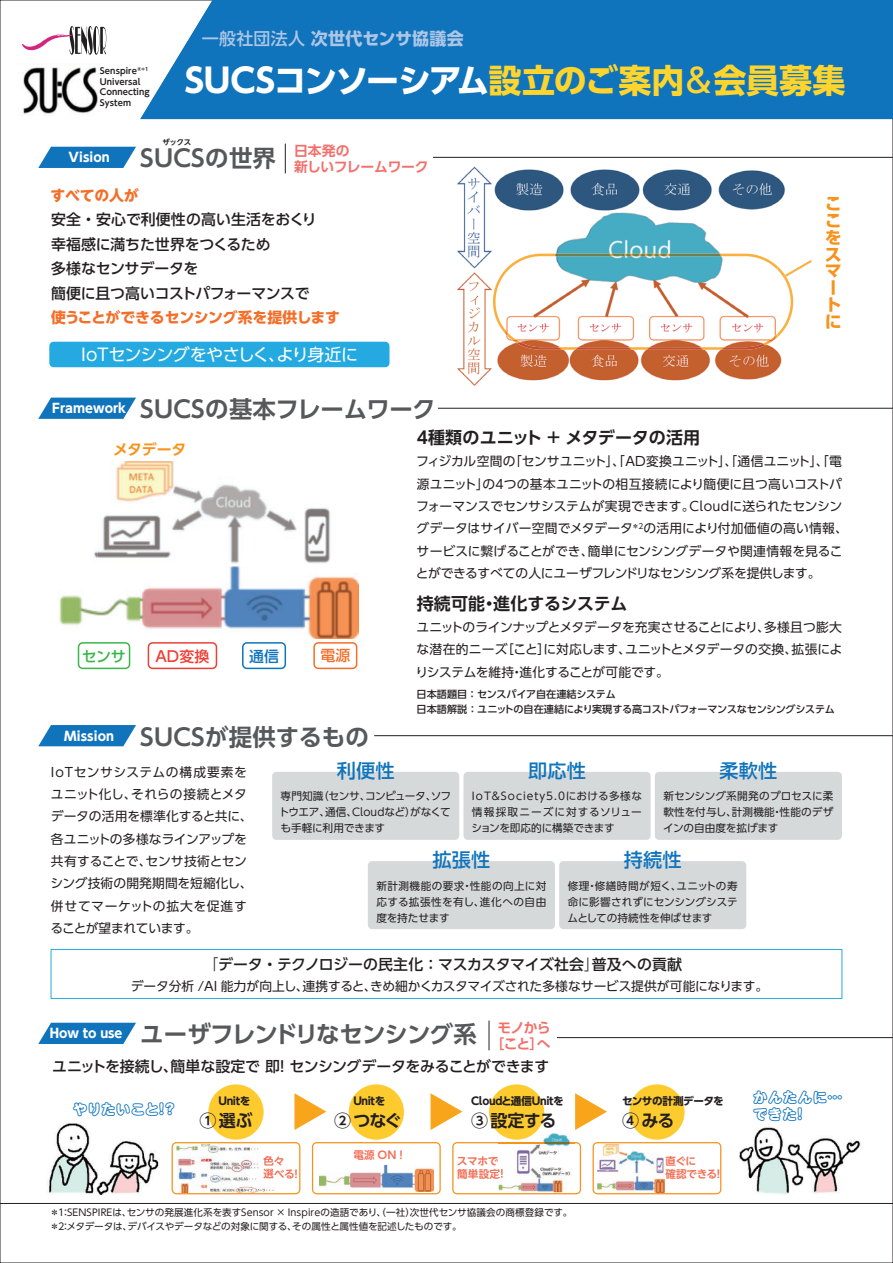
<style>
.page{position:relative;width:893px;height:1263px;background:#fff}
.page>*{position:absolute;margin:0;border:0;box-sizing:border-box;transform-origin:0 0}
.t1{font:700 33px "UD Shin Go Pro";letter-spacing:-.02em;color:#fff}
.t2{font:700 23.4px "UD Shin Go Pro De";letter-spacing:.005em;color:#57585a}
.t3{font:700 23.4px "UD Shin Go Pro De";letter-spacing:-.035em;color:#57585a}
.t4{font:500 19.2px "UD Shin Go Pro";letter-spacing:.01em;color:#1074bc}
.t5{font:700 16.95px "UD Shin Go Pro De";letter-spacing:-.01em;color:#231f20}
.t6{font:16.95px "UD Shin Go Pro";letter-spacing:-.035em;color:#fff}
.t7{font:700 16.95px "UD Shin Go Pro";letter-spacing:.005em;color:#adc6e6}
.t8{font:700 16.95px/16.8px "UD Shin Go Pro";color:#f7931d}
.t9{font:500 14.85px/24.5px "UD Shin Go Pro";letter-spacing:-.015em;color:#231f20}
.t10{font:500 14.85px "UD Shin Go Pro";letter-spacing:.01em;color:#231f20}
.t11{font:700 14.85px "UD Shin Go Pro";letter-spacing:-.02em;color:#f36e28}
.t12{font:14.85px "Shin M Go Min Futoline";letter-spacing:-.01em;color:#1074bc}
.t13{font:700 14.85px "UD Shin Go NT Pro";letter-spacing:-.015em;color:#f36e28}
.t14{font:700 14.85px "UD Shin Go Pro De";letter-spacing:-.02em;color:#f7931d}
.t15{font:500 14.85px "UD Shin Go Pro";color:#ee3e35}
.t16{font:500 14.85px "UD Shin Go Pro";color:#3ab54a}
.t17{font:500 14.85px "UD Shin Go Pro";color:#1074bc}
.t18{font:500 14.85px "UD Shin Go Pro";color:#f36e28}
.t19{font:700 13.8px/15.9px "UD Shin Go Pro De";letter-spacing:-.025em;color:#f2706c;text-align:center}
.t20{font:12.75px/22.4px "UD Shin Go Pro";letter-spacing:-.005em;color:#231f20}
.t21{font:700 12.75px "UD Shin Go Pro";letter-spacing:.01em;color:#fff}
.t22{font:10.65px/15.9px "UD Shin Go Pro";letter-spacing:.01em;color:#231f20;text-align:justify}
.t23{font:700 10.65px "UD Shin Go Pro";letter-spacing:-.035em;color:#231f20}
.t24{font:700 10.65px/12.8px "UD Shin M Go Pro De";letter-spacing:-.015em;color:#f27057}
.t25{font:700 10.65px "UD Shin Go Pro";letter-spacing:-.055em;color:#231f20}
.t26{font:700 10.65px/12.8px "UD Shin M Go Pro De";letter-spacing:-.045em;color:#f27057}
.t27{font:500 10.05px/14.9px "UD Shin Go Pro";letter-spacing:-.025em;color:#231f20}
.t28{font:9.6px/13.8px "UD Shin Go Pro";letter-spacing:.01em;color:#231f20}
.t29{font:700 8.55px/10.6px "UD Shin Go Pro De";letter-spacing:.01em;color:#231f20}
.t30{font:700 7.5px "UD Shin Go NT Pro De";color:#231f20}
.s1{font-weight:500}
.s2{color:#ffd42c}
.s3{font-weight:500;color:#ffd42c}
.s4{font-weight:300}
</style>
<div class="page">
<img style="left:48px;top:1123px;width:111px;height:71px">
<img style="left:739px;top:1127px;width:122px;height:67px">
<img style="left:457px;top:166px;width:328px;height:220px">
<img style="left:97px;top:461px;width:234px;height:103px">
<img style="left:59px;top:566px;width:300px;height:73px">
<div style="left:148px;top:642px;width:69px;height:27px;border:2px solid #ee3e35;border-radius:4px"></div>
<div style="left:242px;top:642px;width:44px;height:27px;border:2px solid #1074bc;border-radius:4px"></div>
<div style="left:313px;top:642px;width:44px;height:27px;border:2px solid #f36e28;border-radius:4px"></div>
<div style="left:78px;top:642px;width:52px;height:27px;border:2px solid #3ab54a;border-radius:4px"></div>
<img style="left:501px;top:1133px;width:72px;height:9px">
<svg style="left:172px;top:1142px;width:128px;height:52px"></svg>
<svg style="left:312px;top:1142px;width:129px;height:52px"></svg>
<svg style="left:593px;top:1142px;width:128px;height:52px"></svg>
<div style="left:49px;top:342px;width:340px;height:25px;background:#24aae1;border-radius:4px"></div>
<svg style="left:294px;top:1093px;width:32px;height:37px"></svg>
<svg style="left:431px;top:1093px;width:31px;height:37px"></svg>
<svg style="left:575px;top:1093px;width:32px;height:37px"></svg>
<div style="left:208px;top:1084px;width:56px;height:56px;background:#fecb2f;border-radius:50%"></div>
<div style="left:349px;top:1084px;width:55px;height:56px;background:#fecb2f;border-radius:50%"></div>
<div style="left:489px;top:1084px;width:55px;height:56px;background:#fecb2f;border-radius:50%"></div>
<div style="left:629px;top:1084px;width:56px;height:56px;background:#fecb2f;border-radius:50%"></div>
<div style="left:655px;top:772px;width:187px;height:68px;background:#d6d9da;border-radius:4px"></div>
<div style="left:463px;top:772px;width:188px;height:68px;background:#d6d9da;border-radius:4px"></div>
<div style="left:559px;top:861px;width:187px;height:68px;background:#d6d9da;border-radius:4px"></div>
<div style="left:368px;top:861px;width:187px;height:68px;background:#d6d9da;border-radius:4px"></div>
<div style="left:272px;top:772px;width:187px;height:68px;background:#d6d9da;border-radius:4px"></div>
<div style="left:51px;top:949px;width:791px;height:50px;border:1px solid #24aae1"></div>
<div style="left:140px;top:0;width:753px;height:119px;background:#1074bc"></div>
<img style="left:22px;top:67px;width:76px;height:48px">
<svg style="left:22px;top:26px;width:84px;height:29px"></svg>
<svg style="left:38px;top:147px;width:98px;height:21px;background:#2f86c4"></svg>
<svg style="left:38px;top:398px;width:98px;height:21px;background:#3087c5"></svg>
<svg style="left:38px;top:725px;width:98px;height:21px;background:#3086c4"></svg>
<svg style="left:38px;top:1023px;width:98px;height:21px;background:#2f86c4"></svg>
<hr style="left:374px;top:735px;width:519px;height:1px;background:#231f20">
<hr style="left:438px;top:408px;width:455px;height:1px;background:#231f20">
<hr style="left:433px;top:157px;width:460px;height:1px;background:#231f20">
<hr style="left:557px;top:1037px;width:336px;height:1px;background:#231f20">
<hr style="left:0;top:1203px;width:893px;height:1px;background:#231f20">
<img style="left:263px;top:1156px;width:14px;height:9px">
<img style="left:263px;top:1169px;width:14px;height:9px">
<svg style="left:452px;top:1142px;width:129px;height:52px"></svg>
<div style="left:778px;top:248px;width:20px;height:97px;background:#fff"></div>
<img style="left:493px;top:254px;width:285px;height:96px">
<svg style="left:778px;top:260px;width:34px;height:77px"></svg>
<svg style="left:285px;top:144px;width:1px;height:29px"></svg>
<hr style="left:489px;top:1020px;width:1px;height:30px;background:#231f20">
<p class="t29" style="left:100px;top:65px;width:51px">Senspire<sup>®＊1<br></sup>Universal<br>Connecting<br>System</p>
<h3 class="t7" style="left:202px;top:25px;width:264px"><span class="s1">一般社団法人</span> 次世代センサ協議会</h3>
<h1 class="t1" style="left:185px;top:54px;width:662px">SUCSコンソーシアム<span class="s2">設立のご案内</span><span class="s3">&amp;</span><span class="s2">会員募集</span></h1>
<p class="t30" style="left:162px;top:136px;width:30px">ザックス</p>
<p class="t21" style="left:69px;top:147px;width:43px">Vision</p>
<h2 class="t2" style="left:140px;top:140px;width:137px">SUCSの世界</h2>
<p class="t19" style="left:294px;top:142px;width:136px;text-align:left">日本発の<br>新しいフレームワーク</p>
<p class="t13" style="left:51px;top:183px;width:90px">すべての人が</p>
<p class="t9" style="left:51px;top:207px;width:267px">安全・安心で利便性の高い生活をおくり幸福感に満ちた世界をつくるため<br>多様なセンサデータを<br>簡便に且つ高いコストパフォーマンスで</p>
<p class="t11" style="left:51px;top:305px;width:290px">使うことができるセンシング系を提供します</p>
<h3 class="t6" style="left:81px;top:341px;width:279px">IoTセンシングをやさしく、より身近に</h3>
<h3 class="t8" style="left:825px;top:194px;width:18px">ここをスマートに</h3>
<h2 class="t2" style="left:52px;top:390px;width:385px"><sup>Framework</sup> SUCSの基本フレームワーク</h2>
<h3 class="t5" style="left:417px;top:424px;width:285px">4種類のユニット ＋ メタデータの活用</h3>
<p class="t20" style="left:416px;top:450px;width:434px">フィジカル空間の「センサユニット」、「AD変換ユニット」、「通信ユニット」、「電源ユニット」の４つの基本ユニットの相互接続により簡便に且つ高いコストパフォーマンスでセンサシステムが実現できます。Cloudに送られたセンシングデータはサイバー空間でメタデータ<sup>＊2</sup>の活用により付加価値の高い情報、サービスに繋げることができ、簡単にセンシングデータや関連情報を見ることができるすべての人にユーザフレンドリなセンシング系を提供します。</p>
<h3 class="t5" style="left:417px;top:590px;width:212px">持続可能・進化するシステム</h3>
<p class="t20" style="left:416px;top:616px;width:428px;text-align:justify">ユニットのラインナップとメタデータを充実させることにより、多様且つ膨大な潜在的ニーズ［こと］に対応します、ユニットとメタデータの交換、拡張によりシステムを維持・進化することが可能です。</p>
<p class="t14" style="left:113px;top:437px;width:75px">メタデータ</p>
<p class="t15" style="left:155px;top:644px;width:55px">AD変換</p>
<p class="t17" style="left:249px;top:644px;width:31px">通信</p>
<p class="t18" style="left:320px;top:644px;width:31px">電源</p>
<p class="t16" style="left:82px;top:644px;width:45px">センサ</p>
<h2 class="t2" style="left:64px;top:718px;width:306px"><sup>Mission</sup> SUCSが提供するもの</h2>
<p class="t27" style="left:417px;top:687px;width:420px">日本語題目 ： センスパイア自在連結システム　　<br>日本語解説 ：ユニットの自在連結により実現する高コストパフォーマンスなセンシングシステム</p>
<p class="t20" style="left:51px;top:760px;width:204px">IoTセンサシステムの構成要素をユニット化し、それらの接続とメタデータの活用を標準化すると共に、各ユニットの多様なラインアップを共有することで、センサ技術とセンシング技術の開発期間を短縮化し、併せてマーケットの拡大を促進することが望まれています。</p>
<h3 class="t4" style="left:337px;top:755px;width:59px">利便性</h3>
<h3 class="t4" style="left:528px;top:755px;width:59px">即応性</h3>
<p class="t22" style="left:472px;top:788px;width:172px">IoT＆Society5.0における多様な情報採取ニーズに対するソリューションを即応的に構築できます</p>
<h3 class="t4" style="left:432px;top:844px;width:59px">拡張性</h3>
<p class="t22" style="left:376px;top:877px;width:171px">新計測機能の要求・性能の向上に対応する拡張性を有し、進化への自由度を持たせます</p>
<h3 class="t4" style="left:719px;top:755px;width:59px">柔軟性</h3>
<p class="t22" style="left:663px;top:788px;width:172px">新センシング系開発のプロセスに柔軟性を付与し、計測機能・性能のデザインの自由度を拡げます</p>
<p class="t22" style="left:279px;top:788px;width:174px">専門知識（センサ、コンピュータ、ソフトウエア、通信、Cloudなど）がなくても手軽に利用できます</p>
<h3 class="t4" style="left:624px;top:844px;width:59px">持続性</h3>
<p class="t22" style="left:567px;top:877px;width:172px">修理・修繕時間が短く、ユニットの寿命に影響されずにセンシングシステムとしての持続性を伸ばせます</p>
<p class="t10" style="left:203px;top:952px;width:480px"><span class="s4">「</span>データ・テクノロジーの民主化：マスカスタマイズ社会<span class="s4">」</span>普及への貢献</p>
<p class="t20" style="left:131px;top:975px;width:639px">データ分析 /AI 能力が向上し、連携すると、きめ細かくカスタマイズされた多様なサービス提供が可能になります。</p>
<h2 class="t3" style="left:50px;top:1015px;width:428px"><sup>How</sup> <sup>to</sup> <sup>use</sup> ユーザフレンドリなセンシング系</h2>
<p class="t19" style="left:491px;top:1019px;width:62px">モノから［こと］へ</p>
<p class="t9" style="left:52px;top:1054px;width:499px">ユニットを接続し、簡単な設定で 即！ センシングデータをみることができます</p>
<p class="t12" style="left:753px;top:1086px;width:91px">かんたんに…</p>
<p class="t25" style="left:622px;top:1092px;width:103px">センサの計測データを</p>
<h3 class="t5" style="left:622px;top:1106px;width:54px">④ みる</h3>
<p class="t26" style="left:665px;top:1154px;width:60px">直ぐに<br>確認できる！</p>
<p class="t23" style="left:471px;top:1092px;width:94px">Cloudと通信Unitを</p>
<h3 class="t5" style="left:471px;top:1106px;width:87px">③ 設定する</h3>
<p class="t24" style="left:457px;top:1154px;width:52px">スマホで簡単設定！</p>
<p class="t23" style="left:218px;top:1092px;width:33px">Unitを</p>
<h3 class="t5" style="left:199px;top:1106px;width:55px">① 選ぶ</h3>
<p class="t23" style="left:353px;top:1092px;width:33px">Unitを</p>
<h3 class="t5" style="left:334px;top:1106px;width:69px">② つなぐ</h3>
<p class="t12" style="left:73px;top:1097px;width:106px">やりたいこと！？</p>
<p class="t12" style="left:753px;top:1103px;width:56px">できた！</p>
<p class="t24" style="left:353px;top:1148px;width:55px">電源 ON！</p>
<p class="t24" style="left:263px;top:1154px;width:40px">色々<br>選べる！</p>
<p class="t28" style="left:50px;top:1205px;width:524px">＊1：SENSPIREは、センサの発展進化系を表すSensor × Inspireの造語であり、（一社）次世代センサ協議会の商標登録です。＊2：メタデータは、デバイスやデータなどの対象に関する、その属性と属性値を記述したものです。</p>
</div>
